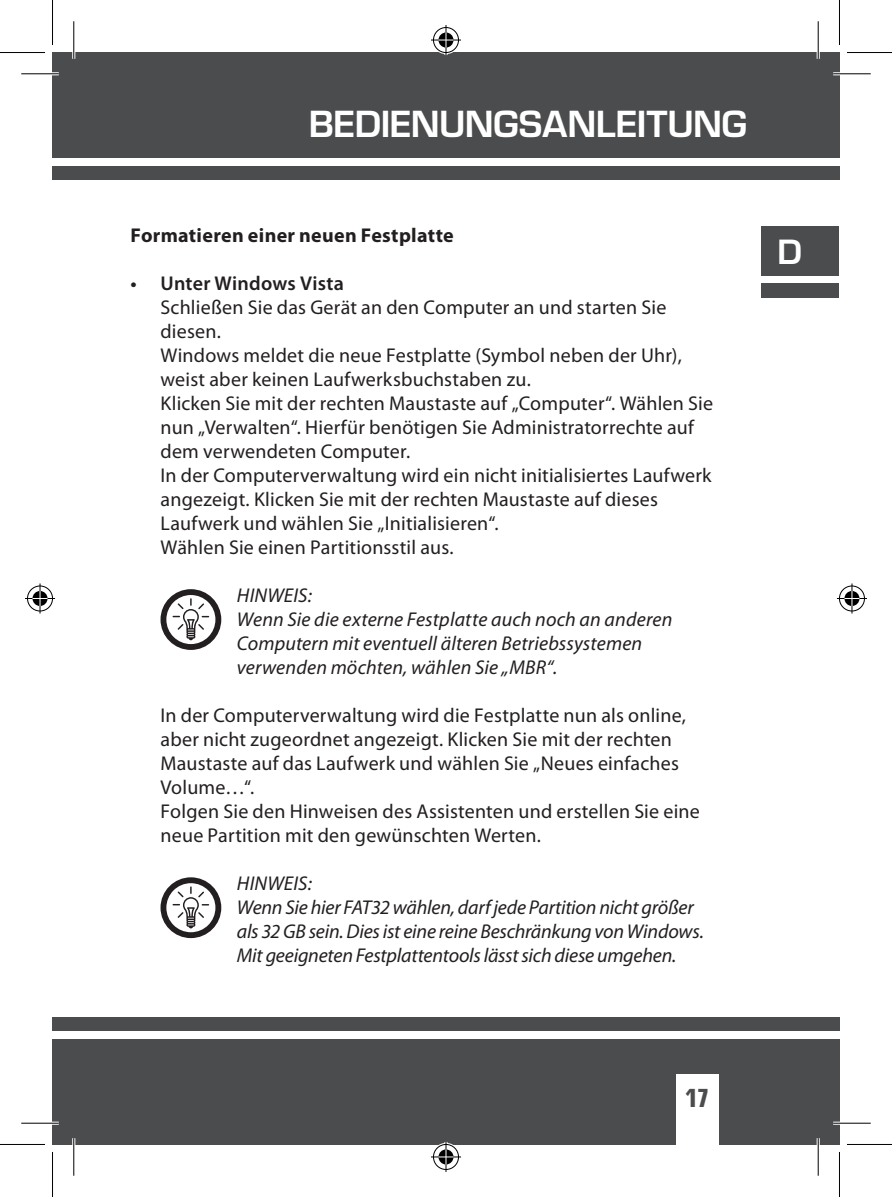
<style>
.page{position:relative;width:892px;height:1197px;background:#fff}
.page>*{position:absolute;margin:0;border:0;box-sizing:border-box;transform-origin:0 0}
.t1{font:600 35px "Eurostile";letter-spacing:-.01em;color:#fff}
.t2{font:600 32.5px "Eurostile";color:#fff}
.t3{font:700 condensed 25px "Eurostile";color:#4b4c4d}
.t4{font:20px/24px "Myriad Pro";letter-spacing:.01em;color:#231f20}
.t5{font:italic 20px/24px "Myriad Pro";letter-spacing:-.01em;color:#231f20}
.t6{font:italic 20px/24px "Myriad Pro";letter-spacing:.01em;color:#231f20}
.t7{font:700 20px "Myriad Pro";letter-spacing:.015em;color:#231f20}
.t8{font:600 20px "Myriad Pro";letter-spacing:.01em;color:#231f20}
</style>
<div class="page">
<div style="left:52px;top:1016px;width:22px;height:128px;background:#4b4c4d"></div>
<div style="left:52px;top:1030px;width:22px;height:8px;background:#fff"></div>
<div style="left:52px;top:52px;width:22px;height:128px;background:#4b4c4d"></div>
<div style="left:52px;top:159px;width:22px;height:7px;background:#fff"></div>
<div style="left:74px;top:1016px;width:765px;height:128px;background:#4b4c4d"></div>
<div style="left:74px;top:1030px;width:765px;height:8px;background:#fff"></div>
<div style="left:74px;top:52px;width:765px;height:128px;background:#4b4c4d"></div>
<div style="left:74px;top:159px;width:765px;height:7px;background:#fff"></div>
<div style="left:676px;top:1073px;width:43px;height:71px;background:#fff"></div>
<div style="left:761px;top:226px;width:78px;height:50px;background:#4b4c4d"></div>
<div style="left:761px;top:283px;width:78px;height:14px;background:#4b4c4d"></div>
<svg style="left:160px;top:589px;width:61px;height:61px"></svg>
<svg style="left:160px;top:877px;width:61px;height:61px"></svg>
<hr style="left:21px;top:72px;width:38px;height:3px;background:#fff">
<hr style="left:833px;top:72px;width:37px;height:3px;background:#fff">
<hr style="left:21px;top:1121px;width:38px;height:3px;background:#fff">
<hr style="left:833px;top:1121px;width:37px;height:3px;background:#fff">
<hr style="left:72px;top:21px;width:3px;height:38px;background:#fff">
<hr style="left:72px;top:1138px;width:3px;height:37px;background:#fff">
<hr style="left:816px;top:21px;width:3px;height:38px;background:#fff">
<hr style="left:816px;top:1138px;width:3px;height:37px;background:#fff">
<hr style="left:21px;top:73px;width:38px;height:1px;background:#000">
<hr style="left:833px;top:73px;width:37px;height:1px;background:#000">
<hr style="left:21px;top:1122px;width:38px;height:1px;background:#000">
<hr style="left:833px;top:1122px;width:37px;height:1px;background:#000">
<hr style="left:73px;top:21px;width:1px;height:38px;background:#000">
<hr style="left:73px;top:1138px;width:1px;height:37px;background:#000">
<hr style="left:817px;top:21px;width:1px;height:38px;background:#000">
<hr style="left:817px;top:1138px;width:1px;height:37px;background:#000">
<hr style="left:0;top:52px;width:45px;height:1px;background:#000">
<hr style="left:847px;top:52px;width:45px;height:1px;background:#000">
<hr style="left:0;top:1143px;width:45px;height:1px;background:#000">
<hr style="left:847px;top:1143px;width:45px;height:1px;background:#000">
<hr style="left:52px;top:0;width:1px;height:45px;background:#000">
<hr style="left:52px;top:1151px;width:1px;height:45px;background:#000">
<hr style="left:839px;top:0;width:1px;height:45px;background:#000">
<hr style="left:839px;top:1151px;width:1px;height:45px;background:#000">
<div style="left:432px;top:26px;width:28px;height:28px;border:3px solid #fff;border-radius:50%"></div>
<svg style="left:431px;top:38px;width:30px;height:4px"></svg>
<hr style="left:444px;top:25px;width:3px;height:30px;background:#fff">
<div style="left:437px;top:31px;width:18px;height:18px;border:3px solid #fff;border-radius:50%"></div>
<div style="left:433px;top:27px;width:26px;height:26px;border:1px solid #000;border-radius:50%"></div>
<hr style="left:431px;top:40px;width:30px;height:1px;background:#000">
<hr style="left:445px;top:25px;width:1px;height:30px;background:#000">
<svg style="left:438px;top:33px;width:15px;height:15px"></svg>
<div style="left:432px;top:1142px;width:28px;height:28px;border:3px solid #fff;border-radius:50%"></div>
<hr style="left:431px;top:1155px;width:30px;height:3px;background:#fff">
<hr style="left:444px;top:1141px;width:3px;height:30px;background:#fff">
<div style="left:437px;top:1147px;width:18px;height:18px;border:3px solid #fff;border-radius:50%"></div>
<div style="left:433px;top:1144px;width:26px;height:25px;border:1px solid #000;border-radius:50%"></div>
<hr style="left:431px;top:1156px;width:30px;height:1px;background:#000">
<hr style="left:445px;top:1141px;width:1px;height:30px;background:#000">
<svg style="left:438px;top:1149px;width:15px;height:15px"></svg>
<div style="left:26px;top:584px;width:28px;height:28px;border:3px solid #fff;border-radius:50%"></div>
<hr style="left:25px;top:597px;width:30px;height:3px;background:#fff">
<svg style="left:38px;top:583px;width:4px;height:30px"></svg>
<div style="left:31px;top:589px;width:18px;height:18px;border:3px solid #fff;border-radius:50%"></div>
<div style="left:27px;top:585px;width:26px;height:26px;border:1px solid #000;border-radius:50%"></div>
<hr style="left:25px;top:598px;width:30px;height:1px;background:#000">
<hr style="left:40px;top:583px;width:1px;height:30px;background:#000">
<svg style="left:33px;top:591px;width:15px;height:15px"></svg>
<div style="left:838px;top:584px;width:28px;height:28px;border:3px solid #fff;border-radius:50%"></div>
<hr style="left:837px;top:597px;width:30px;height:3px;background:#fff">
<hr style="left:850px;top:583px;width:3px;height:30px;background:#fff">
<div style="left:843px;top:589px;width:18px;height:18px;border:3px solid #fff;border-radius:50%"></div>
<div style="left:839px;top:585px;width:25px;height:26px;border:1px solid #000;border-radius:50%"></div>
<hr style="left:837px;top:598px;width:30px;height:1px;background:#000">
<hr style="left:851px;top:583px;width:1px;height:30px;background:#000">
<svg style="left:844px;top:591px;width:15px;height:15px"></svg>
<h1 class="t1" style="left:309px;top:102px;width:440px">BEDIENUNGSANLEITUNG</h1>
<p class="t7" style="left:130px;top:224px;width:325px">Formatieren einer neuen Festplatte</p>
<p class="t8" style="left:160px;top:272px;width:185px">Unter Windows Vista</p>
<p class="t4" style="left:160px;top:295px;width:554px">Schließen Sie das Gerät an den Computer an und starten Sie diesen.<br>Windows meldet die neue Festplatte (Symbol neben der Uhr), weist aber keinen Laufwerksbuchstaben zu.<br>Klicken Sie mit der rechten Maustaste auf „Computer“. Wählen Sie nun „Verwalten“. Hierfür benötigen Sie Administratorrechte auf dem verwendeten Computer.<br>In der Computerverwaltung wird ein nicht initialisiertes Laufwerk angezeigt. Klicken Sie mit der rechten Maustaste auf dieses Laufwerk und wählen Sie „Initialisieren“.<br>Wählen Sie einen Partitionsstil aus.</p>
<p class="t6" style="left:237px;top:584px;width:437px">HINWEIS:<br>Wenn Sie die externe Festplatte auch noch an anderen Computern mit eventuell älteren Betriebssystemen verwenden möchten, wählen Sie „MBR“.</p>
<p class="t4" style="left:160px;top:703px;width:541px">In der Computerverwaltung wird die Festplatte nun als online, aber nicht zugeordnet angezeigt. Klicken Sie mit der rechten Maustaste auf das Laufwerk und wählen Sie „Neues einfaches Volume…“.<br>Folgen Sie den Hinweisen des Assistenten und erstellen Sie eine neue Partition mit den gewünschten Werten.</p>
<p class="t5" style="left:237px;top:872px;width:469px">HINWEIS:<br>Wenn Sie hier FAT32 wählen, darf jede Partition nicht größer als 32 GB sein. Dies ist eine reine Beschränkung von Windows.<br>Mit geeigneten Festplattentools lässt sich diese umgehen.</p>
<p class="t8" style="left:130px;top:272px;width:8px">•</p>
<h2 class="t2" style="left:777px;top:232px;width:26px">D</h2>
<p class="t3" style="left:685px;top:1082px;width:26px">17</p>
</div>
